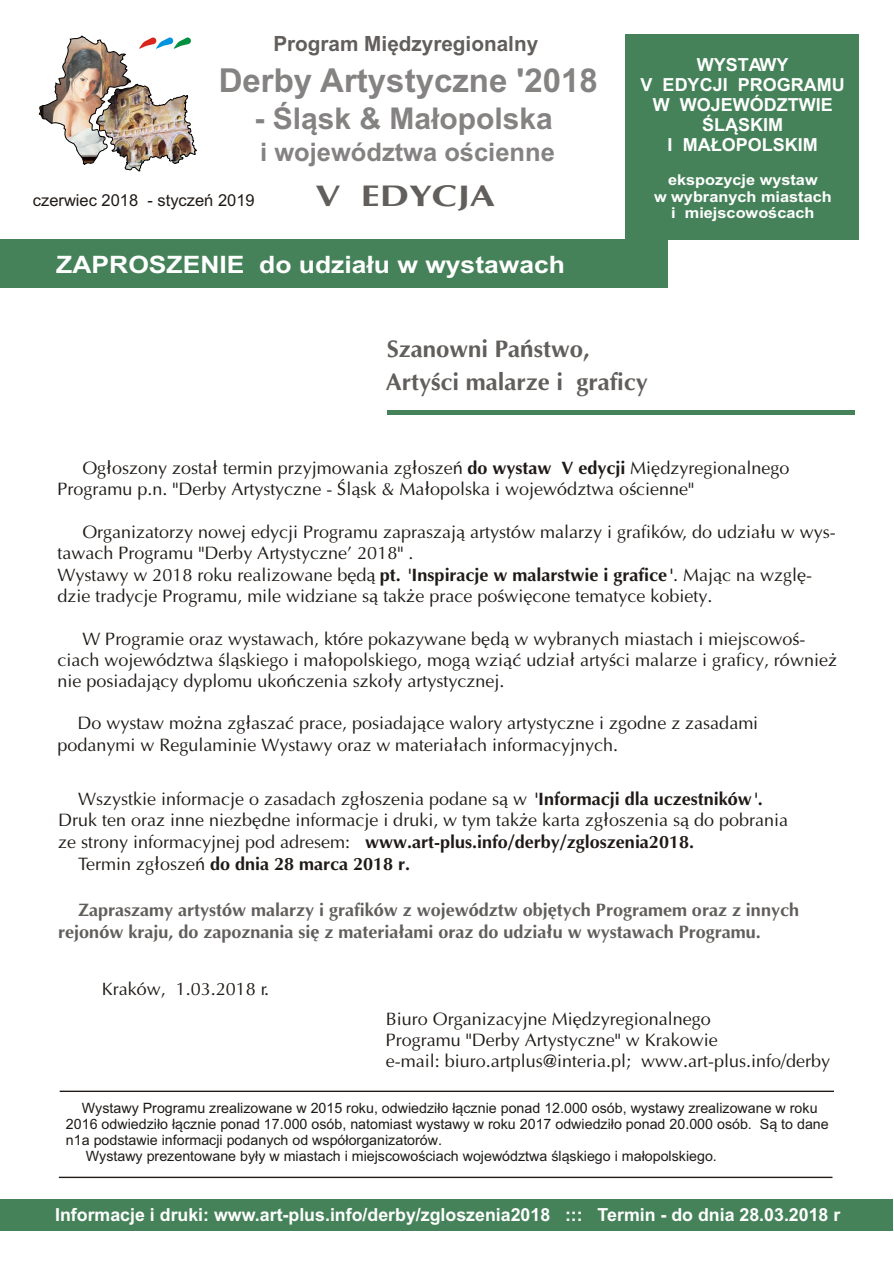
<style>
.page{position:relative;width:894px;height:1263px;background:#fff}
.page>*{position:absolute;margin:0;border:0;box-sizing:border-box;transform-origin:0 0}
.t1{font:700 33px "Arial CE";color:#858282}
.t2{font:700 30px "Arial CE";color:#858282}
.t3{font:700 30px "PL Ottawa";color:#615e5c;scale:1.26 1}
.t4{font:700 25.5px "Arial CE";color:#858282}
.t5{font:700 24px/33.3px "PL Ottawa";color:#615e5c}
.t6{font:700 24px "Arial CE";color:#fff;scale:1.1 1}
.t7{font:700 21px "Arial CE";color:#615e5c}
.t8{font:18px/21.1px "PL Ottawa";color:#1f1a17}
.t9{font:700 18px/21.9px "PL Ottawa";color:#615e5c}
.t10{font:700 18px/20.1px "Arial CE";color:#fff;text-align:center}
.t11{font:700 18px "PL Ottawa";color:#1f1a17}
.t12{font:16.5px "Arial CE";color:#1f1a17}
.t13{font:700 15px/16.8px "Arial CE";color:#fff;text-align:center;scale:1.09 1}
.t14{font:14.25px "Arial CE";color:#1f1a17}
.s1{font-weight:700}
.s2{font-weight:400}
</style>
<div class="page">
<img style="left:39px;top:36px;width:158px;height:135px">
<div style="left:0;top:239px;width:668px;height:48px;background:#458259"></div>
<div style="left:0;top:1199px;width:893px;height:31px;background:#458259"></div>
<hr style="left:60px;top:1091px;width:774px;height:1px;background:#1f1a17">
<hr style="left:59px;top:1177px;width:773px;height:1px;background:#1f1a17">
<div style="left:625px;top:34px;width:234px;height:205px;background:#458259"></div>
<hr style="left:387px;top:411px;width:467px;height:4px;background:#458259">
<p class="t7" style="left:273px;top:35px;width:266px">Program Miêdzyregionalny</p>
<h1 class="t1" style="left:219px;top:68px;width:381px">Derby Artystyczne '2018</h1>
<h2 class="t2" style="left:254px;top:107px;width:300px">- Œl¹sk &amp; Ma³opolska</h2>
<h3 class="t4" style="left:260px;top:143px;width:296px">i województwa oœcienne</h3>
<p class="t12" style="left:33px;top:194px;width:223px">czerwiec 2018 - styczeñ 2019</p>
<h2 class="t3" style="left:315px;top:178px;width:144px">V EDYCJA</h2>
<h3 class="t6" style="left:56px;top:255px;width:464px">ZAPROSZENIE do udzia³u w wystawach</h3>
<p class="t10" style="left:641px;top:56px;width:206px">WYSTAWY<br>V EDYCJI PROGRAMU<br>W WOJEWÓDZTWIE<br>ŒL¥SKIM<br>I MA£OPOLSKIM</p>
<p class="t13" style="left:654px;top:173px;width:165px">ekspozycje wystaw<br>w wybranych miastach i miejscowoœcach</p>
<h3 class="t5" style="left:386px;top:332px;width:263px">Szanowni Pañstwo,<br>Artyœci malarze i graficy</h3>
<p class="t8" style="left:57px;top:457px;width:734px;text-indent:25px">Og³oszony zosta³ termin przyjmowania zg³oszeñ <span class="s1">do wystaw V edycji</span> Miêdzyregionalnego<br>Programu p.n. "Derby Artystyczne - Œl¹sk &amp; Ma³opolska i województwa oœcienne"</p>
<p class="t8" style="left:57px;top:521px;width:780px;text-indent:25px">Organizatorzy nowej edycji Programu zapraszaj¹ artystów malarzy i grafików, do udzia³u w wys&shy;tawach Programu "Derby Artystyczne' 2018" .<br>Wystawy w 2018 roku realizowane bêd¹ <span class="s1">pt. "Inspiracje w malarstwie i grafice"</span>. Maj¹c na wzglê&shy;dzie tradycje Programu, mile widziane s¹ tak¿e prace poœwiêcone tematyce kobiety.</p>
<p class="t8" style="left:57px;top:628px;width:781px;text-indent:25px">W Programie oraz wystawach, które pokazywane bêd¹ w wybranych miastach i miejscowoœ&shy;ciach województwa œl¹skiego i ma³opolskiego, mog¹ wzi¹æ udzia³ artyœci malarze i graficy, równie¿ nie posiadaj¹cy dyplomu ukoñczenia szko³y artystycznej.</p>
<p class="t8" style="left:57px;top:713px;width:702px;text-indent:20px">Do wystaw mo¿na zg³aszaæ prace, posiadaj¹ce walory artystyczne i zgodne z zasadami podanymi w Regulaminie Wystawy oraz w materia³ach informacyjnych.</p>
<p class="t8" style="left:78px;top:789px;width:686px">Wszystkie informacje o zasadach zg³oszenia podane s¹ w <span class="s1">"Informacji dla uczestników".</span></p>
<p class="t8" style="left:58px;top:810px;width:732px">Druk ten oraz inne niezbêdne informacje i druki, w tym tak¿e karta zg³oszenia s¹ do pobrania</p>
<p class="t11" style="left:58px;top:832px;width:637px"><span class="s2">ze strony informacyjnej pod adresem:</span> www.art-plus.info/derby/zgloszenia2018.</p>
<p class="t11" style="left:78px;top:853px;width:334px"><span class="s2">Termin zg³oszeñ</span> do dnia 28 marca 2018 r.</p>
<p class="t9" style="left:58px;top:899px;width:742px;text-indent:20px">Zapraszamy artystów malarzy i grafików z województw objêtych Programem oraz z innych rejonów kraju, do zapoznania siê z materia³ami oraz do udzia³u w wystawach Programu.</p>
<p class="t8" style="left:102px;top:978px;width:169px">Kraków, 1.03.2018 r.</p>
<p class="t8" style="left:386px;top:1008px;width:446px">Biuro Organizacyjne Miêdzyregionalnego<br>Programu "Derby Artystyczne" w Krakowie<br>e-mail: biuro.artplus@interia.pl; www.art-plus.info/derby</p>
<p class="t14" style="left:82px;top:1102px;width:737px">Wystawy Programu zrealizowane w 2015 roku, odwiedzi³o ³¹cznie ponad 12.000 osób, wystawy zrealizowane w roku</p>
<p class="t14" style="left:66px;top:1118px;width:764px">2016 odwiedzi³o ³¹cznie ponad 17.000 osób, natomiast wystawy w roku 2017 odwiedzi³o ponad 20.000 osób. S¹ to dane</p>
<p class="t14" style="left:66px;top:1134px;width:378px">n1a podstawie informacji podanych od wspó³organizatorów.</p>
<p class="t14" style="left:86px;top:1150px;width:633px">Wystawy prezentowane by³y w miastach i miejscowoœciach województwa œl¹skiego i ma³opolskiego.</p>
<p class="t10" style="left:55px;top:1206px;width:787px">Informacje i druki: www.art-plus.info/derby/zgloszenia2018 ::: Termin - do dnia 28.03.2018 r</p>
</div>
